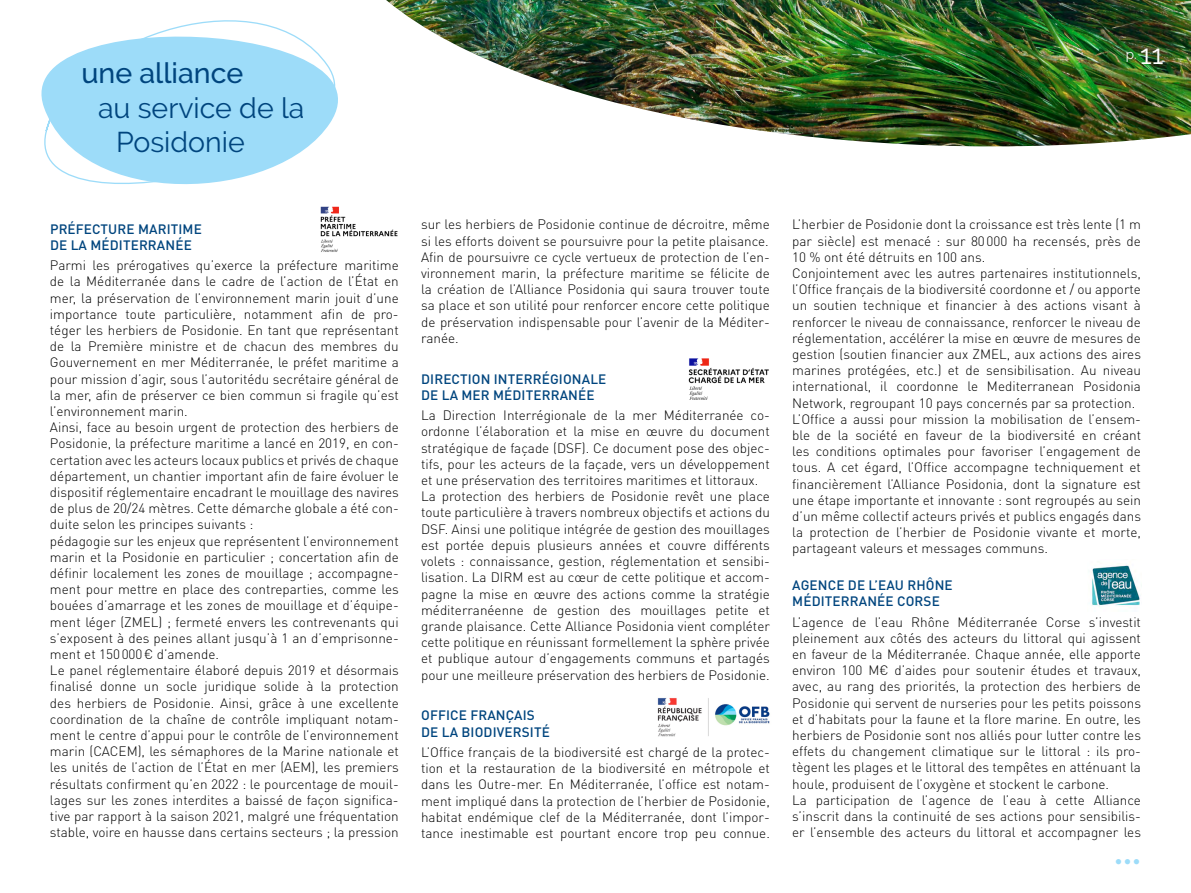
<style>
.page{position:relative;width:1191px;height:893px;background:#fff}
.page>*{position:absolute;margin:0;border:0;box-sizing:border-box;transform-origin:0 0}
.t1{font:700 37.5px "Comfortaa";color:#9ddcf9}
.t2{font:28.5px/34.5px "Raleway";color:#00457e}
.t3{font:500 28.5px "Raleway";color:#00457e}
.t4{font:300 13.5px/16.2px "DINOT";color:#000}
.t5{font:500 13.5px/16.2px "DINOT";letter-spacing:.01em;color:#00457e;text-align:right}
.t6{font:13.5px "Raleway";color:#fff}
.s1{font-size:27.15px}
</style>
<div class="page">
<img style="left:392px;top:0;width:799px;height:147px">
<svg style="left:392px;top:3px;width:6px;height:144px"></svg>
<svg style="left:41px;top:0;width:351px;height:185px"></svg>
<img style="left:657px;top:698px;width:113px;height:39px">
<img style="left:1090px;top:565px;width:50px;height:42px">
<img style="left:320px;top:206px;width:78px;height:46px">
<img style="left:688px;top:358px;width:81px;height:42px">
<h2 class="t3" style="left:81px;top:57px;width:163px">une alliance</h2>
<h2 class="t2" style="left:116px;top:90px;width:190px;text-indent:-18px">au service de la<br>Posidonie</h2>
<p class="t6" style="left:1125px;top:47px;width:39px">p. <span class="s1">11</span></p>
<p class="t5" style="left:50px;top:220px;width:18px">PRÉFECTURE</p>
<p class="t5" style="left:138px;top:220px;width:9px">MARITIME</p>
<p class="t5" style="left:50px;top:236px;width:61px">DE LA MÉDITERRANÉE</p>
<p class="t4" style="left:50px;top:257px;width:350px">Parmi les prérogatives qu’exerce la préfecture maritime de la Méditerranée dans le cadre de l’action de l’État en mer, la préservation de l’environnement marin jouit d’une importance toute particulière, notamment afin de pro&shy;téger les herbiers de Posidonie. En tant que représentant de la Première ministre et de chacun des membres du Gouvernement en mer Méditerranée, le préfet maritime a pour mission d’agir, sous l’autoritédu secrétaire général de la mer, afin de préserver ce bien commun si fragile qu’est l’environnement marin.<br>Ainsi, face au besoin urgent de protection des herbiers de Posidonie, la préfecture maritime a lancé en 2019, en con&shy;certation avec les acteurs locaux publics et privés de chaque département, un chantier important afin de faire évoluer le dispositif réglementaire encadrant le mouillage des navires de plus de 20/24 mètres. Cette démarche globale a été con&shy;duite selon les principes suivants :<br>pédagogie sur les enjeux que représentent l’environnement marin et la Posidonie en particulier ; concertation afin de définir localement les zones de mouillage ; accompagne&shy;ment pour mettre en place des contreparties, comme les bouées d’amarrage et les zones de mouillage et d’équipe&shy;ment léger (ZMEL) ; fermeté envers les contrevenants qui s’exposent à des peines allant jusqu’à 1 an d’emprisonne&shy;ment et 150000€ d’amende.<br>Le panel réglementaire élaboré depuis 2019 et désormais finalisé donne un socle juridique solide à la protection des herbiers de Posidonie. Ainsi, grâce à une excellente coordination de la chaîne de contrôle impliquant notam&shy;ment le centre d’appui pour le contrôle de l’environnement marin (CACEM), les sémaphores de la Marine nationale et les unités de l’action de l’État en mer (AEM), les premiers résultats confirment qu’en 2022 : le pourcentage de mouil&shy;lages sur les zones interdites a baissé de façon significa&shy;tive par rapport à la saison 2021, malgré une fréquentation stable, voire en hausse dans certains secteurs ; la pression</p>
<p class="t4" style="left:421px;top:216px;width:350px;text-align:justify">sur les herbiers de Posidonie continue de décroitre, même si les efforts doivent se poursuivre pour la petite plaisance.<br>Afin de poursuivre ce cycle vertueux de protection de l’en&shy;vironnement marin, la préfecture maritime se félicite de la création de l’Alliance Posidonia qui saura trouver toute sa place et son utilité pour renforcer encore cette politique de préservation indispensable pour l’avenir de la Méditer&shy;ranée.</p>
<p class="t5" style="left:421px;top:370px;width:18px">DIRECTION</p>
<p class="t5" style="left:494px;top:370px;width:14px">INTERRÉGIONALE</p>
<p class="t5" style="left:421px;top:387px;width:51px">DELAMER</p>
<p class="t5" style="left:493px;top:387px;width:21px">MÉDITERRANÉE</p>
<p class="t4" style="left:421px;top:407px;width:350px">La Direction Interrégionale de la mer Méditerranée co&shy;ordonne l’élaboration et la mise en œuvre du document stratégique de façade (DSF). Ce document pose des objec&shy;tifs, pour les acteurs de la façade, vers un développement et une préservation des territoires maritimes et littoraux.<br>La protection des herbiers de Posidonie revêt une place toute particulière à travers nombreux objectifs et actions du DSF. Ainsi une politique intégrée de gestion des mouillages est portée depuis plusieurs années et couvre différents volets : connaissance, gestion, réglementation et sensibi&shy;lisation. La DIRM est au cœur de cette politique et accom&shy;pagne la mise en œuvre des actions comme la stratégie méditerranéenne de gestion des mouillages petite et grande plaisance. Cette Alliance Posidonia vient compléter cette politique en réunissant formellement la sphère privée et publique autour d’engagements communs et partagés pour une meilleure préservation des herbiers de Posidonie.</p>
<p class="t5" style="left:421px;top:707px;width:17px">OFFICE</p>
<p class="t5" style="left:421px;top:707px;width:58px">FRANÇAIS<br>DE LA BIODI</p>
<p class="t5" style="left:497px;top:723px;width:16px">VERSITÉ</p>
<p class="t4" style="left:421px;top:743px;width:350px;text-align:justify">L’Office français de la biodiversité est chargé de la protec&shy;tion et la restauration de la biodiversité en métropole et dans les Outre-mer. En Méditerranée, l’office est notam&shy;ment impliqué dans la protection de l’herbier de Posidonie, habitat endémique clef de la Méditerranée, dont l’impor&shy;tance inestimable est pourtant encore trop peu connue.</p>
<p class="t4" style="left:792px;top:216px;width:350px">L’herbier de Posidonie dont la croissance est très lente (1 m par siècle) est menacé : sur 80000 ha recensés, près de 10 % ont été détruits en 100 ans.<br>Conjointement avec les autres partenaires institutionnels, l’Office français de la biodiversité coordonne et / ou apporte un soutien technique et financier à des actions visant à renforcer le niveau de connaissance, renforcer le niveau de réglementation, accélérer la mise en œuvre de mesures de gestion (soutien financier aux ZMEL, aux actions des aires marines protégées, etc.) et de sensibilisation. Au niveau international, il coordonne le Mediterranean Posidonia Network, regroupant 10 pays concernés par sa protection.<br>L’Office a aussi pour mission la mobilisation de l’ensem&shy;ble de la société en faveur de la biodiversité en créant les conditions optimales pour favoriser l’engagement de tous. A cet égard, l’Office accompagne techniquement et financièrement l’Alliance Posidonia, dont la signature est une étape importante et innovante : sont regroupés au sein d’un même collectif acteurs privés et publics engagés dans la protection de l’herbier de Posidonie vivante et morte, partageant valeurs et messages communs.</p>
<p class="t5" style="left:792px;top:577px;width:18px">AGENCE</p>
<p class="t5" style="left:848px;top:577px;width:39px">DE L’EAU</p>
<p class="t5" style="left:907px;top:577px;width:37px">RHÔNE</p>
<p class="t5" style="left:792px;top:593px;width:21px">MÉDITERRANÉE</p>
<p class="t5" style="left:897px;top:593px;width:18px">CORSE</p>
<p class="t4" style="left:792px;top:613px;width:350px">L’agence de l’eau Rhône Méditerranée Corse s’investit pleinement aux côtés des acteurs du littoral qui agissent en faveur de la Méditerranée. Chaque année, elle apporte environ 100 M€ d’aides pour soutenir études et travaux, avec, au rang des priorités, la protection des herbiers de Posidonie qui servent de nurseries pour les petits poissons et d’habitats pour la faune et la flore marine. En outre, les herbiers de Posidonie sont nos alliés pour lutter contre les effets du changement climatique sur le littoral : ils pro&shy;tègent les plages et le littoral des tempêtes en atténuant la houle, produisent de l’oxygène et stockent le carbone.<br>La participation de l’agence de l’eau à cette Alliance s’inscrit dans la continuité de ses actions pour sensibilis&shy;er l’ensemble des acteurs du littoral et accompagner les</p>
<h1 class="t1" style="left:1114px;top:816px;width:28px">...</h1>
</div>
